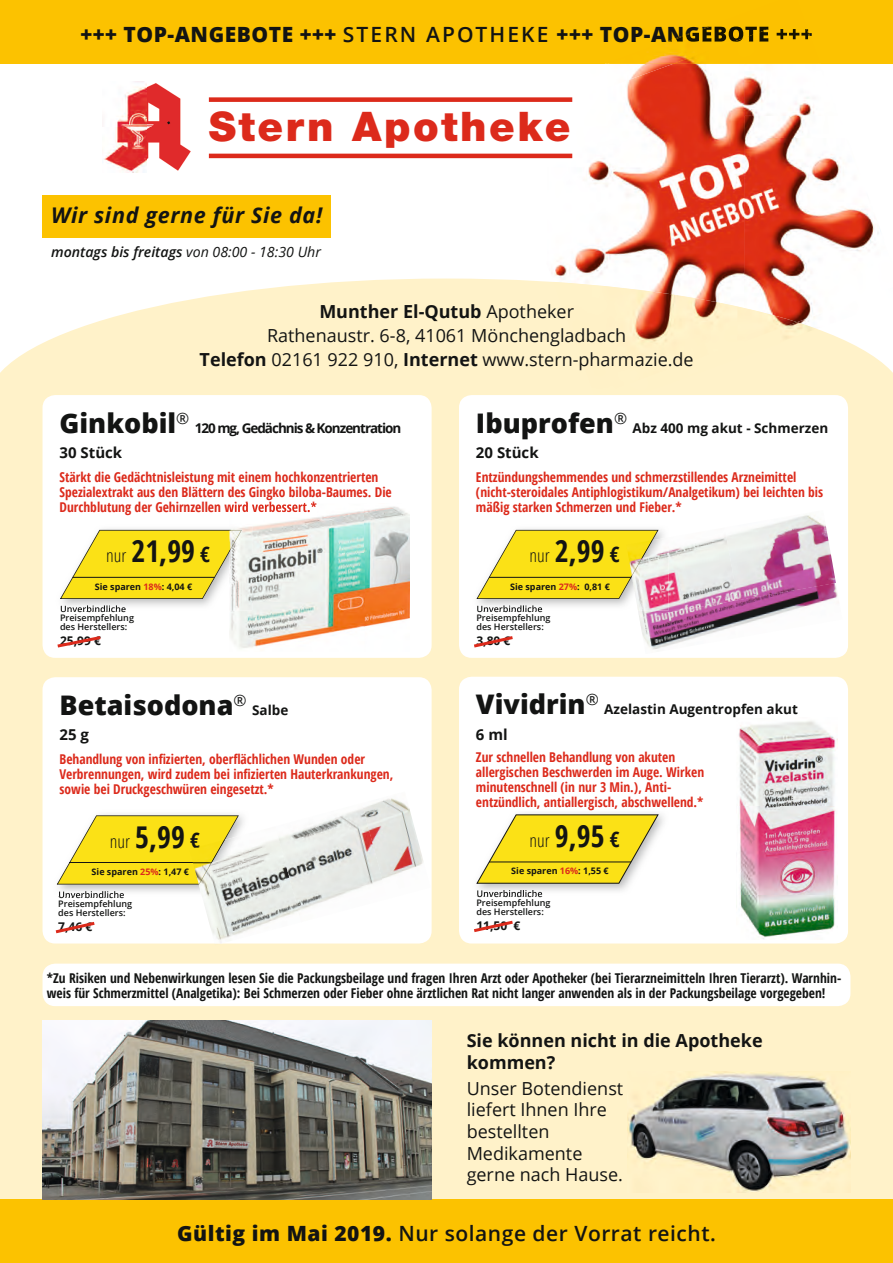
<style>
.page{position:relative;width:893px;height:1263px;background:#fff}
.page>*{position:absolute;margin:0;border:0;box-sizing:border-box;transform-origin:0 0}
.t1{font:900 40.8px "Helvetica Neue LT Std";letter-spacing:.06em;color:#dc2a1b}
.t2{font:700 condensed 30px "Open Sans";color:#131413}
.t3{font:800 27px "Open Sans";color:#131413}
.t4{font:italic 700 21.6px "Open Sans";letter-spacing:.03em;color:#131413}
.t5{font:800 21px "Open Sans";letter-spacing:.025em;color:#131413}
.t6{font:600 21px "Open Sans";letter-spacing:.025em;color:#131413}
.t7{font:18px/21.6px "Open Sans";color:#131413}
.t8{font:700 18px/21.6px "Open Sans";color:#131413}
.t9{font:700 15px "Open Sans";color:#131413}
.t10{font:italic 600 14.1px "Open Sans";color:#131413}
.t11{font:700 condensed 13.5px/15px "Open Sans";color:#dc2a1b}
.t12{font:700 condensed 13.5px/15px "Open Sans";color:#131413}
.t13{font:700 13.5px "Open Sans";color:#131413}
.t14{font:700 13.5px "Open Sans";letter-spacing:-.075em;color:#131413}
.t15{font:700 12px "Open Sans";color:#131413}
.t16{font:600 9px/9px "Open Sans";color:#131413}
.t17{font:700 9px "Open Sans";color:#131413}
.s1{font-weight:600}
.s2{font-weight:400}
.s3{font-weight:700}
.s4{font-weight:300;font-size:18px}
.s5{font-size:21px}
.s6{color:#dc2a1b}
.s7{font-weight:800}
</style>
<div class="page">
<div style="left:0;top:399px;width:893px;height:864px;background:#fff2c9"></div>
<svg style="left:0;top:279px;width:893px;height:246px;fill:#fff2c9"></svg>
<div style="left:0;top:0;width:893px;height:64px;background:#fcc200"></div>
<div style="left:0;top:1199px;width:893px;height:64px;background:#fcc200"></div>
<img style="left:43px;top:1020px;width:389px;height:179px">
<img style="left:627px;top:1071px;width:223px;height:121px">
<img style="left:608px;top:52px;width:65px;height:12px">
<img style="left:668px;top:26px;width:66px;height:16px">
<img style="left:817px;top:322px;width:76px;height:7px">
<img style="left:797px;top:322px;width:20px;height:73px">
<img style="left:546px;top:64px;width:198px;height:244px">
<img style="left:744px;top:116px;width:149px;height:206px">
<img style="left:497px;top:110px;width:50px;height:154px">
<img style="left:744px;top:74px;width:70px;height:42px">
<img style="left:553px;top:282px;width:244px;height:113px">
<img style="left:673px;top:52px;width:146px;height:12px">
<img style="left:734px;top:26px;width:76px;height:16px">
<div style="left:43px;top:195px;width:288px;height:43px;background:#fcc200"></div>
<img style="left:104px;top:82px;width:87px;height:91px">
<svg style="left:165px;top:119px;width:8px;height:8px"></svg>
<div style="left:209px;top:97px;width:363px;height:5px;background:#dc2a1b"></div>
<hr style="left:209px;top:154px;width:363px;height:4px;background:#dc2a1b">
<div style="left:43px;top:395px;width:389px;height:263px;background:#fff;border-radius:13px"></div>
<img style="left:60px;top:529px;width:192px;height:81px">
<img style="left:61px;top:605px;width:65px;height:5px">
<svg style="left:60px;top:530px;width:182px;height:69px"></svg>
<hr style="left:73px;top:577px;width:142px;height:1px;background:#131413">
<svg style="left:57px;top:636px;width:44px;height:12px"></svg>
<div style="left:459px;top:395px;width:389px;height:263px;background:#fff;border-radius:13px"></div>
<img style="left:229px;top:504px;width:136px;height:49px">
<img style="left:365px;top:506px;width:45px;height:121px">
<img style="left:252px;top:553px;width:113px;height:49px">
<img style="left:229px;top:602px;width:136px;height:47px">
<img style="left:229px;top:504px;width:87px;height:11px">
<img style="left:241px;top:530px;width:1px;height:22px">
<img style="left:229px;top:530px;width:12px;height:22px">
<img style="left:477px;top:605px;width:65px;height:5px">
<svg style="left:476px;top:530px;width:162px;height:69px;background:#f4df38"></svg>
<hr style="left:489px;top:577px;width:142px;height:1px;background:#131413">
<svg style="left:474px;top:636px;width:39px;height:12px"></svg>
<div style="left:43px;top:677px;width:389px;height:266px;background:#fff;border-radius:13px"></div>
<img style="left:56px;top:814px;width:188px;height:78px">
<img style="left:59px;top:891px;width:65px;height:5px">
<svg style="left:55px;top:922px;width:40px;height:12px"></svg>
<div style="left:459px;top:677px;width:389px;height:266px;background:#fff;border-radius:13px"></div>
<img style="left:477px;top:890px;width:65px;height:5px">
<svg style="left:476px;top:814px;width:183px;height:70px"></svg>
<hr style="left:489px;top:861px;width:142px;height:1px;background:#131413">
<svg style="left:474px;top:920px;width:39px;height:12px"></svg>
<div style="left:43px;top:963px;width:807px;height:43px;background:#fff;border-radius:13px"></div>
<img style="left:638px;top:527px;width:87px;height:86px">
<img style="left:725px;top:515px;width:111px;height:68px">
<img style="left:639px;top:583px;width:199px;height:67px">
<img style="left:632px;top:537px;width:37px;height:73px">
<img style="left:626px;top:540px;width:6px;height:35px">
<img style="left:652px;top:540px;width:1px;height:36px">
<img style="left:632px;top:540px;width:20px;height:36px">
<img style="left:202px;top:826px;width:73px;height:117px">
<img style="left:275px;top:808px;width:87px;height:112px">
<img style="left:362px;top:798px;width:61px;height:89px">
<img style="left:199px;top:833px;width:50px;height:63px">
<svg style="left:57px;top:815px;width:182px;height:69px;background:#f0dd47"></svg>
<img style="left:739px;top:721px;width:99px;height:218px">
<h3 class="t5" style="left:80px;top:18px;width:734px">+++ TOP-ANGEBOTE +++ <span class="s1">STERN APOTHEKE</span> +++ TOP-ANGEBOTE +++</h3>
<h1 class="t1" style="left:209px;top:102px;width:363px">Stern Apotheke</h1>
<h3 class="t4" style="left:51px;top:200px;width:273px">Wir sind gerne für Sie da!</h3>
<p class="t10" style="left:51px;top:242px;width:271px">montags bis freitags <span class="s2">von 08:00 - 18:30 Uhr</span></p>
<h3 class="t7" style="left:200px;top:299px;width:496px;line-height:24px;text-align:center"><span class="s3">Munther El-Qutub</span> Apotheker<br>Rathenaustr. 6-8, 41061 Mönchengladbach<br><span class="s3">Telefon</span> 02161 922 910, <span class="s3">Internet</span> www.stern-pharmazie.de</h3>
<h3 class="t3" style="left:60px;top:402px;width:131px">Ginkobil<sup>®</sup></h3>
<p class="t14" style="left:195px;top:418px;width:208px">120 mg, Gedächnis &amp; Konzentration</p>
<p class="t9" style="left:60px;top:442px;width:64px">30 Stück</p>
<p class="t11" style="left:60px;top:469px;width:334px">Stärkt die Gedächtnisleistung mit einem hochkonzentrierten<br>Spezialextrakt aus den Blättern des Gingko biloba-Baumes. Die<br>Durchblutung der Gehirnzellen wird verbessert.*</p>
<h2 class="t2" style="left:106px;top:530px;width:105px"><span class="s4">nur</span> 21,99 <span class="s5">€</span></h2>
<p class="t17" style="left:95px;top:580px;width:99px">Sie sparen <span class="s6">18%</span>: 4,04 €</p>
<p class="t16" style="left:60px;top:604px;width:75px">Unverbindliche<br>Preisempfehlung des Herstellers:</p>
<p class="t15" style="left:60px;top:632px;width:42px">25,99 €</p>
<h3 class="t3" style="left:60px;top:684px;width:189px">Betaisodona<sup>®</sup></h3>
<p class="t13" style="left:252px;top:700px;width:38px">Salbe</p>
<p class="t9" style="left:60px;top:724px;width:31px">25 g</p>
<p class="t11" style="left:60px;top:751px;width:335px">Behandlung von infizierten, oberflächlichen Wunden oder<br>Verbrennungen, wird zudem bei infizierten Hauterkrankungen, sowie bei Druckgeschwüren eingesetzt.*</p>
<h2 class="t2" style="left:110px;top:816px;width:92px"><span class="s4">nur</span> 5,99 <span class="s5">€</span></h2>
<p class="t17" style="left:92px;top:865px;width:99px">Sie sparen <span class="s6">25%</span>: 1,47 €</p>
<p class="t16" style="left:58px;top:890px;width:75px">Unverbindliche<br>Preisempfehlung des Herstellers:</p>
<p class="t15" style="left:58px;top:918px;width:36px">7,46 €</p>
<h3 class="t3" style="left:476px;top:402px;width:153px">Ibuprofen<sup>®</sup></h3>
<p class="t13" style="left:633px;top:418px;width:197px">Abz 400 mg akut - Schmerzen</p>
<p class="t9" style="left:476px;top:442px;width:64px">20 Stück</p>
<p class="t11" style="left:476px;top:469px;width:349px">Entzündungshemmendes und schmerzstillendes Arzneimittel (nicht-steroidales Antiphlogistikum/Analgetikum) bei leichten bis mäßig starken Schmerzen und Fieber.*</p>
<h2 class="t2" style="left:529px;top:530px;width:92px"><span class="s4">nur</span> 2,99 <span class="s5">€</span></h2>
<p class="t17" style="left:510px;top:580px;width:101px">Sie sparen <span class="s6">27%</span>: 0,81 €</p>
<p class="t16" style="left:476px;top:604px;width:75px">Unverbindliche<br>Preisempfehlung des Herstellers:</p>
<p class="t15" style="left:476px;top:632px;width:36px">3,80 €</p>
<h3 class="t3" style="left:476px;top:684px;width:124px">Vividrin<sup>®</sup></h3>
<p class="t13" style="left:604px;top:700px;width:195px">Azelastin Augentropfen akut</p>
<p class="t9" style="left:476px;top:723px;width:33px">6 ml</p>
<p class="t11" style="left:476px;top:749px;width:230px">Zur schnellen Behandlung von akuten allergischen Beschwerden im Auge. Wirken minutenschnell (in nur 3 Min.), Anti&shy;entzündlich, antiallergisch, abschwellend.*</p>
<h2 class="t2" style="left:529px;top:815px;width:92px"><span class="s4">nur</span> 9,95 <span class="s5">€</span></h2>
<p class="t17" style="left:511px;top:864px;width:99px">Sie sparen <span class="s6">16%</span>: 1,55 €</p>
<p class="t16" style="left:476px;top:889px;width:75px">Unverbindliche<br>Preisempfehlung des Herstellers:</p>
<p class="t15" style="left:476px;top:917px;width:45px">11,50 €</p>
<p class="t12" style="left:47px;top:970px;width:796px">*Zu Risiken und Nebenwirkungen lesen Sie die Packungsbeilage und fragen Ihren Arzt oder Apotheker (bei Tierarzneimitteln Ihren Tierarzt). Warnhin&shy;weis für Schmerzmittel (Analgetika): Bei Schmerzen oder Fieber ohne ärztlichen Rat nicht langer anwenden als in der Packungsbeilage vorgegeben!</p>
<h3 class="t8" style="left:467px;top:1029px;width:297px">Sie können nicht in die Apotheke kommen?</h3>
<h3 class="t7" style="left:467px;top:1077px;width:158px">Unser Botendienst liefert Ihnen Ihre bestellten<br>Medikamente gerne nach Hause.</h3>
<h3 class="t6" style="left:177px;top:1219px;width:540px"><span class="s7">Gültig im Mai 2019.</span> Nur solange der Vorrat reicht.</h3>
</div>
